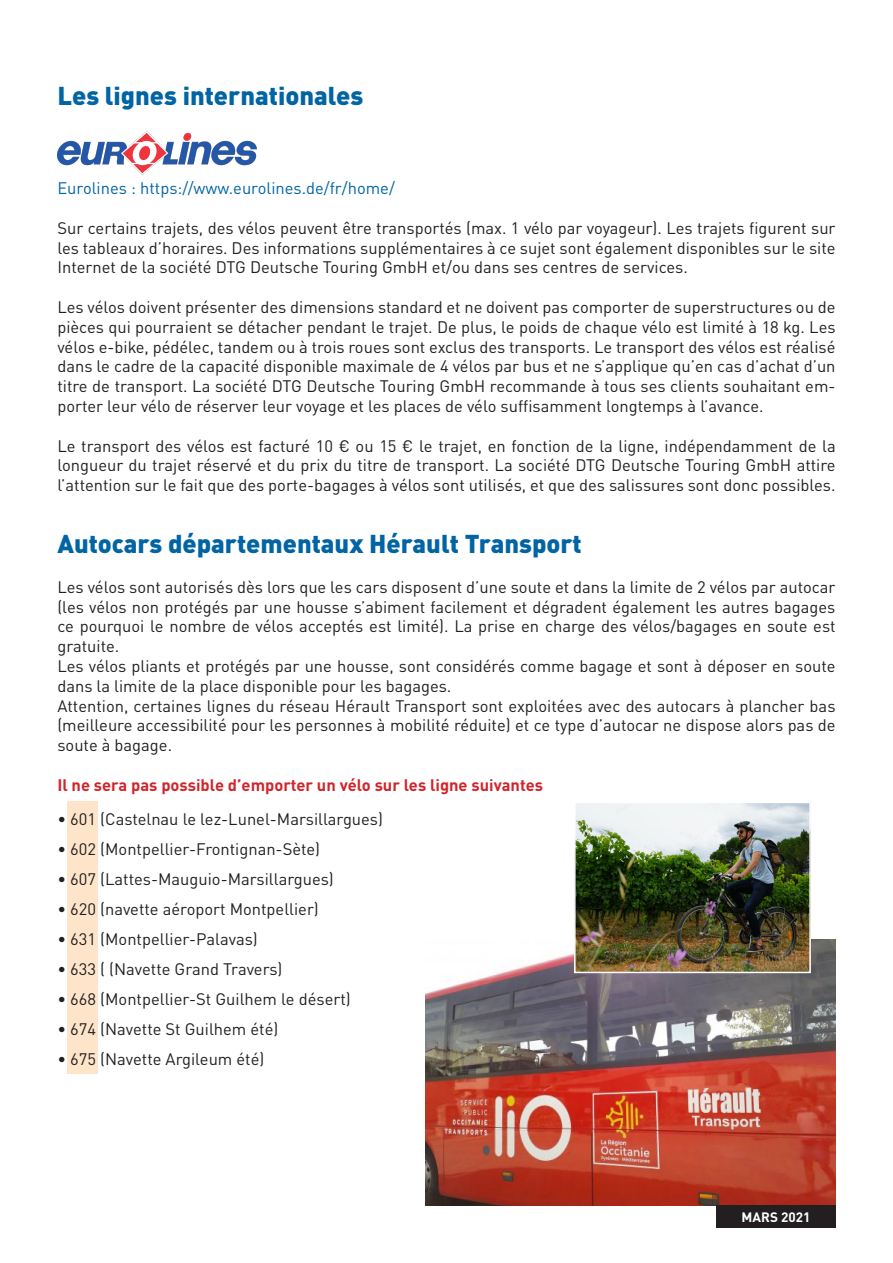
<style>
.page{position:relative;width:893px;height:1263px;background:#fff}
.page>*{position:absolute;margin:0;border:0;box-sizing:border-box;transform-origin:0 0}
.t1{font:900 25.5px "DINOT";color:#0164a4}
.t2{font:16.5px/19.8px "DINOT";color:#231f20;text-align:justify}
.t3{font:700 16.5px "DINOT";color:#d1232a}
.t4{font:16.5px "DINOT";color:#0164a4}
.t5{font:700 13.5px "DINOT";color:#fff}
</style>
<div class="page">
<img style="left:57px;top:132px;width:199px;height:42px">
<div style="left:68px;top:801px;width:30px;height:273px;background:#fee5ca"></div>
<img style="left:425px;top:940px;width:411px;height:265px">
<img style="left:577px;top:804px;width:231px;height:166px">
<div style="left:574px;top:801px;width:237px;height:172px;border:2px solid #fff"></div>
<div style="left:716px;top:1205px;width:120px;height:22px;background:#231f20"></div>
<p class="t1" style="left:57px;top:78px;width:307px">Les lignes internationales</p>
<p class="t4" style="left:57px;top:178px;width:339px">Eurolines : https://www.eurolines.de/fr/home/</p>
<p class="t2" style="left:57px;top:218px;width:780px">Sur certains trajets, des vélos peuvent être transportés (max. 1 vélo par voyageur). Les trajets figurent sur les tableaux d’horaires. Des informations supplémentaires à ce sujet sont également disponibles sur le site Internet de la société DTG Deutsche Touring GmbH et/ou dans ses centres de services.</p>
<p class="t2" style="left:57px;top:297px;width:780px">Les vélos doivent présenter des dimensions standard et ne doivent pas comporter de superstructures ou de pièces qui pourraient se détacher pendant le trajet. De plus, le poids de chaque vélo est limité à 18 kg. Les vélos e-bike, pédélec, tandem ou à trois roues sont exclus des transports. Le transport des vélos est réalisé dans le cadre de la capacité disponible maximale de 4 vélos par bus et ne s’applique qu’en cas d’achat d’un titre de transport. La société DTG Deutsche Touring GmbH recommande à tous ses clients souhaitant em&shy;porter leur vélo de réserver leur voyage et les places de vélo suffisamment longtemps à l’avance.</p>
<p class="t2" style="left:57px;top:435px;width:780px">Le transport des vélos est facturé 10 € ou 15 € le trajet, en fonction de la ligne, indépendamment de la longueur du trajet réservé et du prix du titre de transport. La société DTG Deutsche Touring GmbH attire l’attention sur le fait que des porte-bagages à vélos sont utilisés, et que des salissures sont donc possibles.</p>
<p class="t1" style="left:57px;top:527px;width:526px">Autocars départementaux Hérault Transport</p>
<p class="t2" style="left:57px;top:577px;width:780px">Les vélos sont autorisés dès lors que les cars disposent d’une soute et dans la limite de 2 vélos par autocar (les vélos non protégés par une housse s’abiment facilement et dégradent également les autres bagages ce pourquoi le nombre de vélos acceptés est limité). La prise en charge des vélos/bagages en soute est gratuite.</p>
<p class="t2" style="left:57px;top:656px;width:780px">Les vélos pliants et protégés par une housse, sont considérés comme bagage et sont à déposer en soute dans la limite de la place disponible pour les bagages.</p>
<p class="t2" style="left:57px;top:695px;width:780px">Attention, certaines lignes du réseau Hérault Transport sont exploitées avec des autocars à plancher bas (meilleure accessibilité pour les personnes à mobilité réduite) et ce type d’autocar ne dispose alors pas de soute à bagage.</p>
<p class="t3" style="left:57px;top:774px;width:487px">Il ne sera pas possible d’emporter un vélo sur les ligne suivantes</p>
<p class="t2" style="left:57px;top:809px;width:327px">• 601 (Castelnau le lez-Lunel-Marsillargues)</p>
<p class="t2" style="left:57px;top:839px;width:264px">• 602 (Montpellier-Frontignan-Sète)</p>
<p class="t2" style="left:57px;top:869px;width:278px">• 607 (Lattes-Mauguio-Marsillargues)</p>
<p class="t2" style="left:57px;top:899px;width:263px">• 620 (navette aéroport Montpellier)</p>
<p class="t2" style="left:57px;top:929px;width:202px">• 631 (Montpellier-Palavas)</p>
<p class="t2" style="left:57px;top:959px;width:227px">• 633 ( (Navette Grand Travers)</p>
<p class="t2" style="left:57px;top:989px;width:295px">• 668 (Montpellier-St Guilhem le désert)</p>
<p class="t2" style="left:57px;top:1019px;width:222px">• 674 (Navette St Guilhem été)</p>
<p class="t2" style="left:57px;top:1049px;width:208px">• 675 (Navette Argileum été)</p>
<p class="t5" style="left:742px;top:1208px;width:70px">MARS 2021</p>
</div>
